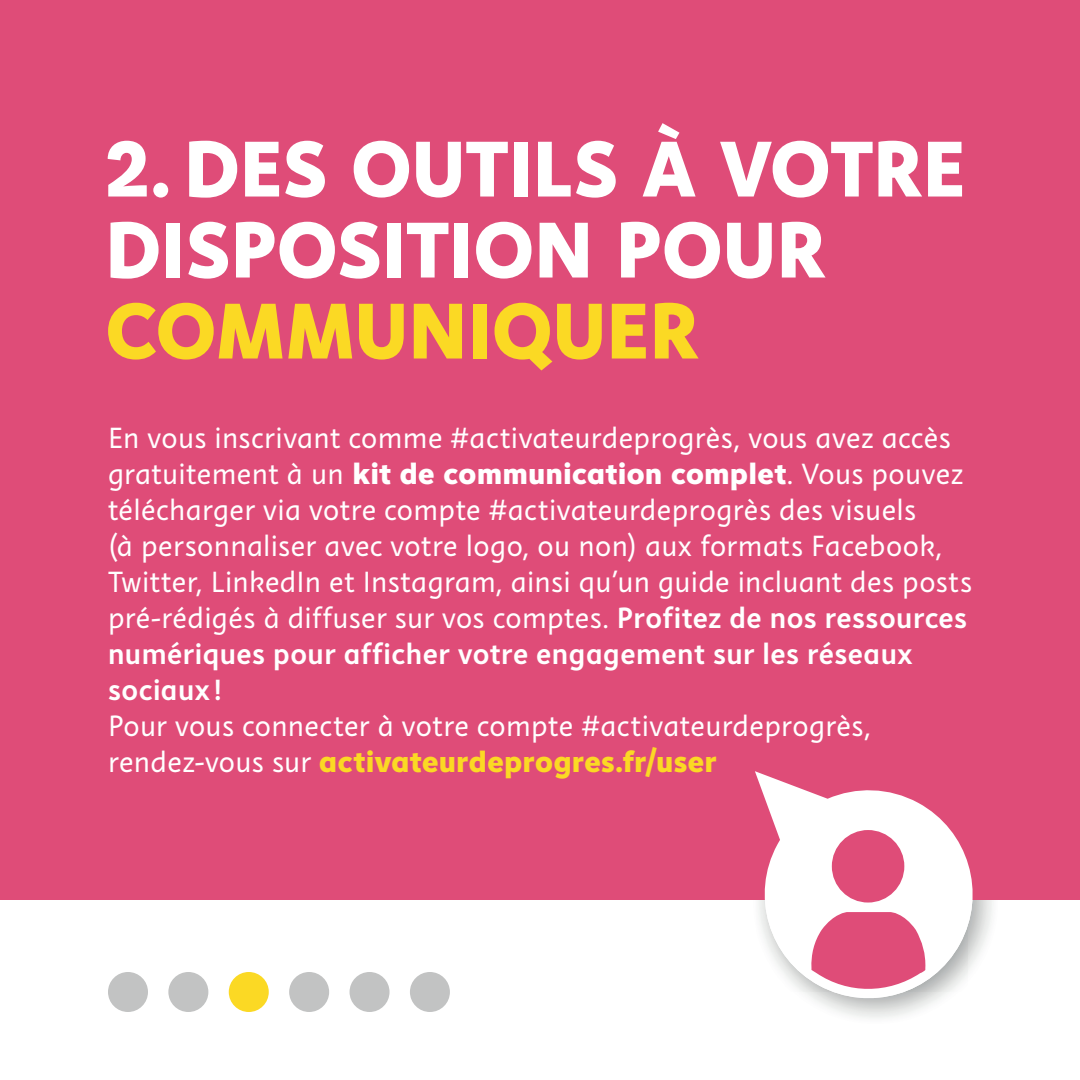
<style>
.page{position:relative;width:1080px;height:1080px;background:#fff}
.page>*{position:absolute;margin:0;border:0;box-sizing:border-box;transform-origin:0 0}
.t1{font:800 81px/81px "Instant 5";letter-spacing:.015em;color:#fff}
.t2{font:800 81px "Instant 5";letter-spacing:.02em;color:#fbd924}
.t3{font:30px/36px "Instant 3";letter-spacing:.015em;color:#fff}
.t4{font:30px/36px "Instant 4 Slow";letter-spacing:.015em;color:#fff}
.t5{font:800 30px "Instant 5";letter-spacing:.025em;color:#fbd924}
.s1{font-family:"Instant 5";font-weight:800}
.s2{font-family:"Instant 4 Slow"}
.s3{font-family:"Instant 3";font-weight:400;color:#fff}
</style>
<div class="page">
<div style="left:0;top:0;width:1080px;height:900px;background:#df4c78"></div>
<svg style="left:755px;top:771px;width:232px;height:242px"></svg>
<div style="left:766px;top:791px;width:204px;height:205px;border:13px solid #fff;border-radius:50%"></div>
<svg style="left:772px;top:798px;width:192px;height:196px"></svg>
<div style="left:410px;top:972px;width:40px;height:40px;background:#c2c3c3;border-radius:50%"></div>
<div style="left:350px;top:972px;width:40px;height:40px;background:#c2c3c3;border-radius:50%"></div>
<div style="left:289px;top:972px;width:40px;height:40px;background:#c2c3c3;border-radius:50%"></div>
<div style="left:229px;top:972px;width:40px;height:40px;background:#fbd924;border-radius:50%"></div>
<div style="left:168px;top:972px;width:40px;height:40px;background:#c2c3c3;border-radius:50%"></div>
<div style="left:108px;top:972px;width:40px;height:40px;background:#c2c3c3;border-radius:50%"></div>
<h1 class="t1" style="left:106px;top:127px;width:860px">2. DES OUTILS À VOTRE<br>DISPOSITION POUR</h1>
<h1 class="t2" style="left:106px;top:273px;width:595px">COMMUNIQUER</h1>
<p class="t3" style="left:108px;top:420px;width:866px">En vous inscrivant comme #activateurdeprogrès, vous avez accès gratuitement à un <span class="s1">kit de communication complet</span>. Vous pouvez télécharger via votre compte #activateurdeprogrès des visuels<br>(à personnaliser avec votre logo, ou non) aux formats Facebook, Twitter, LinkedIn et Instagram, ainsi qu’un guide incluant des posts pré-rédigés à diffuser sur vos comptes. <span class="s2">Profitez de nos ressources</span></p>
<p class="t4" style="left:108px;top:636px;width:806px">numériques pour afficher votre engagement sur les réseaux sociaux !</p>
<p class="t3" style="left:108px;top:708px;width:765px">Pour vous connecter à votre compte #activateurdeprogrès,</p>
<p class="t5" style="left:108px;top:740px;width:610px"><span class="s3">rendez-vous sur</span> activateurdeprogres.fr/user</p>
</div>
